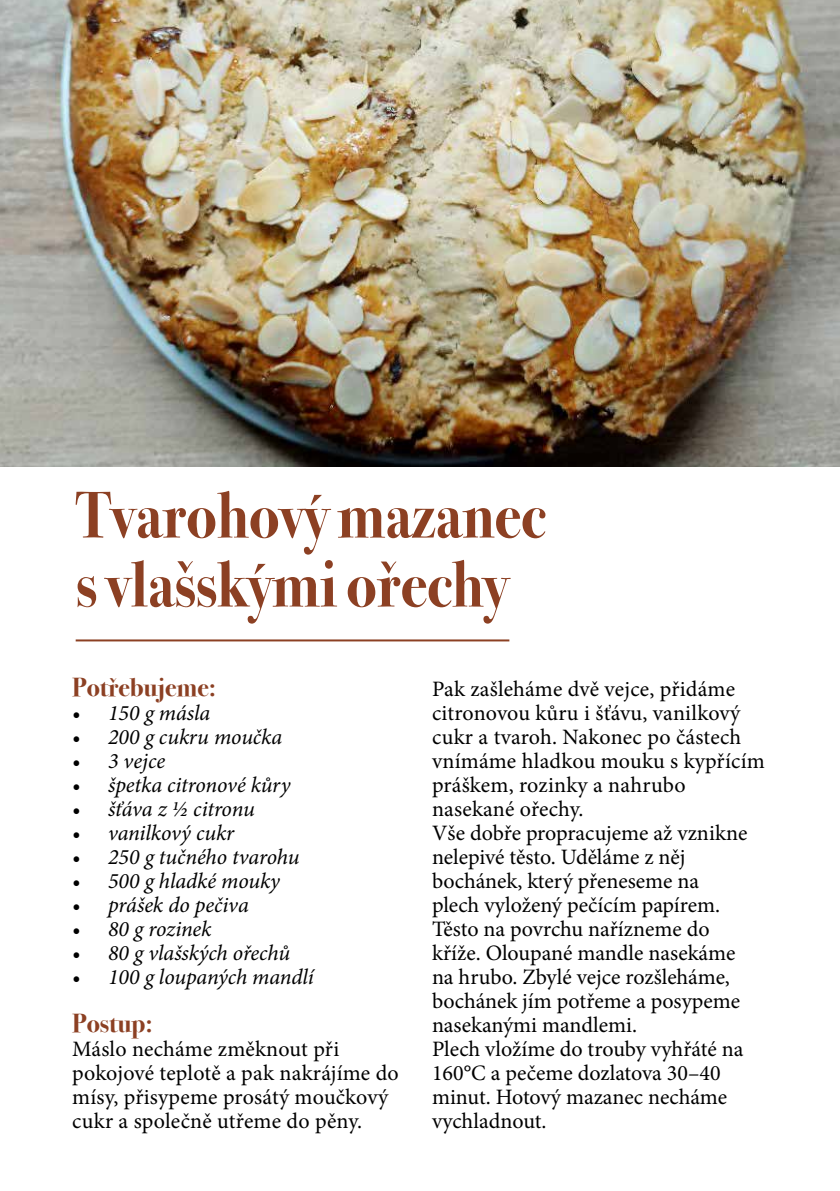
<style>
.page{position:relative;width:840px;height:1191px;background:#fff}
.page>*{position:absolute;margin:0;border:0;box-sizing:border-box;transform-origin:0 0}
.t1{font:700 66px/69px "Bodoni Svty Two ITCTT";color:#8c4023;scale:.91 1}
.t2{font:700 26px "Bodoni Svty Two ITCTT";color:#8c4023}
.t3{font:22px/24px "Minion Pro";color:#000}
.t4{font:italic 22px "Minion Pro";letter-spacing:-.005em;color:#000}
</style>
<div class="page">
<img style="left:0;top:0;width:839px;height:466px">
<hr style="left:76px;top:639px;width:433px;height:2px;background:#8c4023">
<h1 class="t1" style="left:76px;top:475px;width:517px">Tvarohový mazanec s vlašskými ořechy</h1>
<p class="t2" style="left:72px;top:666px;width:145px">Potřebujeme:</p>
<p class="t4" style="left:72px;top:698px;width:140px">• 150 g másla</p>
<p class="t4" style="left:72px;top:722px;width:211px">• 200 g cukru moučka</p>
<p class="t4" style="left:72px;top:746px;width:94px">• 3 vejce</p>
<p class="t4" style="left:72px;top:770px;width:220px">• špetka citronové kůry</p>
<p class="t4" style="left:72px;top:794px;width:184px">• šťáva z ½ citronu</p>
<p class="t4" style="left:72px;top:818px;width:163px">• vanilkový cukr</p>
<p class="t4" style="left:72px;top:842px;width:229px">• 250 g tučného tvarohu</p>
<p class="t4" style="left:72px;top:866px;width:209px">• 500 g hladké mouky</p>
<p class="t4" style="left:72px;top:890px;width:178px">• prášek do pečiva</p>
<p class="t4" style="left:72px;top:914px;width:141px">• 80 g rozinek</p>
<p class="t4" style="left:72px;top:938px;width:219px">• 80 g vlašských ořechů</p>
<p class="t4" style="left:72px;top:962px;width:243px">• 100 g loupaných mandlí</p>
<p class="t2" style="left:72px;top:1002px;width:82px">Postup:</p>
<p class="t3" style="left:72px;top:1037px;width:328px">Máslo necháme změknout při pokojové teplotě a pak nakrájíme do mísy, přisypeme prosátý moučkový cukr a společně utřeme do pěny.</p>
<p class="t3" style="left:432px;top:677px;width:334px">Pak zašleháme dvě vejce, přidáme citronovou kůru i šťávu, vanilkový cukr a tvaroh. Nakonec po částech vnímáme hladkou mouku s kypřícím práškem, rozinky a nahrubo nasekané ořechy.<br>Vše dobře propracujeme až vznikne nelepivé těsto. Uděláme z něj bochánek, který přeneseme na<br>plech vyložený pečícím papírem.<br>Těsto na povrchu nařízneme do<br>kříže. Oloupané mandle nasekáme<br>na hrubo. Zbylé vejce rozšleháme, bochánek jím potřeme a posypeme nasekanými mandlemi.<br>Plech vložíme do trouby vyhřáté na<br>160°C a pečeme dozlatova 30–40 minut. Hotový mazanec necháme vychladnout.</p>
</div>
